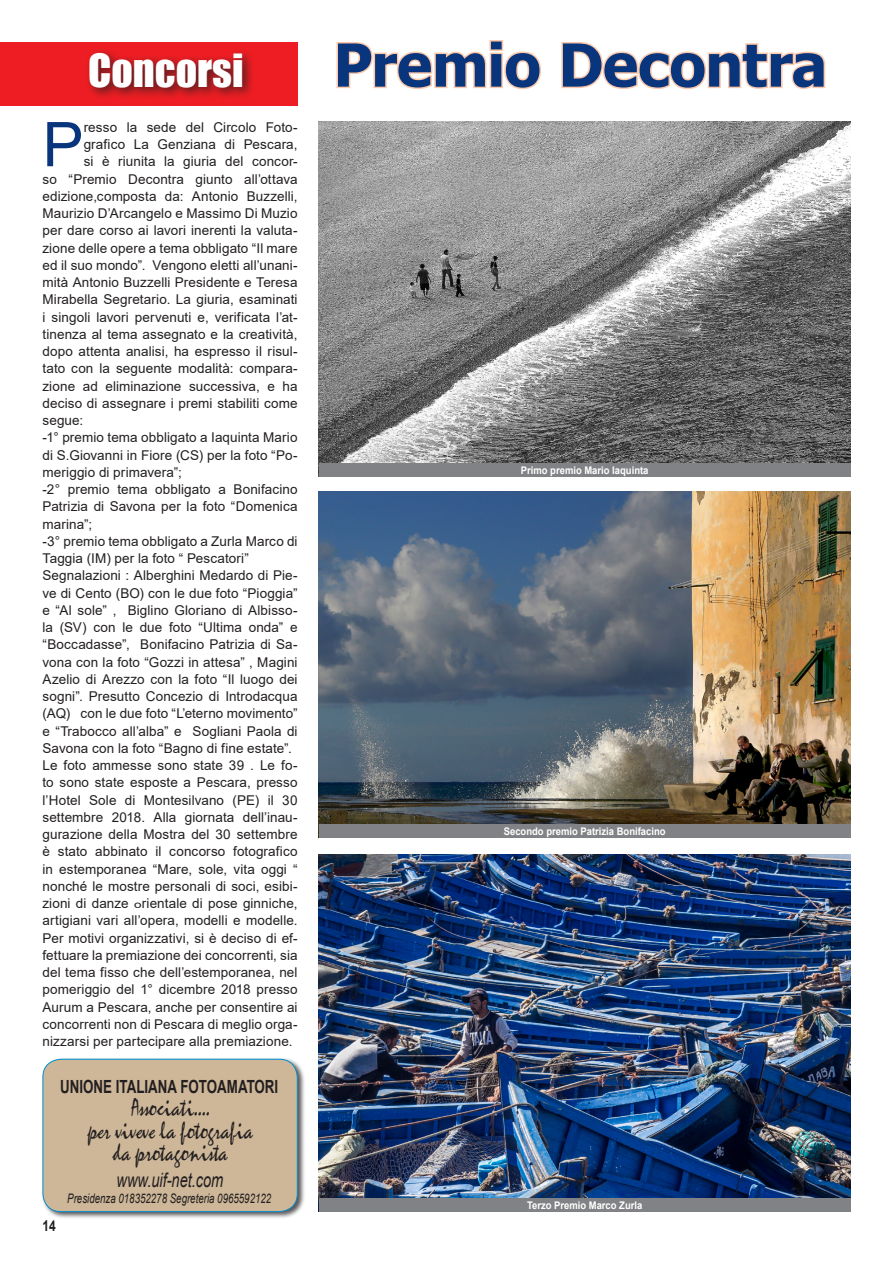
<style>
.page{position:relative;width:893px;height:1263px;background:#fff}
.page>*{position:absolute;margin:0;border:0;box-sizing:border-box;transform-origin:0 0}
.t1{font:61.65px "Arial";color:#08357c}
.t2{font:700 59.4px "Tahoma";letter-spacing:-.01em;color:#08357c}
.t3{font:42px "Impact";color:#fff}
.t4{font:22.5px/22.5px "Borealis";color:#231f20;text-align:center;scale:.74 1}
.t5{font:italic 19.8px "Arial";color:#231f20;scale:.74 1}
.t6{font:700 18.15px "Arial";color:#231f20;scale:.74 1}
.t7{font:700 15px "Arial";color:#231f20;scale:.8 1}
.t8{font:13.5px "Arial";letter-spacing:.005em;color:#231f20}
.t9{font:italic 13.2px "Arial";color:#231f20;scale:.74 1}
.t10{font:700 10.5px "Arial";color:#fff;scale:.9 1}
.s1{font-size:10.2px}
</style>
<div class="page">
<div style="left:0;top:43px;width:298px;height:63px;background:#ee1d23"></div>
<svg style="left:336px;top:40px;width:205px;height:50px"></svg>
<svg style="left:561px;top:42px;width:265px;height:48px"></svg>
<div style="left:85px;top:48px;width:171px;height:52px;background:#231f20;opacity:.75"></div>
<img style="left:319px;top:122px;width:531px;height:341px">
<img style="left:319px;top:491px;width:531px;height:333px">
<div style="left:319px;top:463px;width:531px;height:14px;background:#808285"></div>
<div style="left:319px;top:824px;width:531px;height:13px;background:#808285"></div>
<img style="left:319px;top:855px;width:531px;height:343px">
<div style="left:319px;top:1198px;width:531px;height:14px;background:#808285"></div>
<div style="left:41px;top:1057px;width:264px;height:163px;background:#231f20;opacity:.75"></div>
<div style="left:43px;top:1059px;width:254px;height:152px;background:#cdb798;border-radius:18px"></div>
<div style="left:43px;top:1059px;width:255px;height:153px;border:1px solid #008fcd;border-radius:18px"></div>
<h3 class="t3" style="left:88px;top:38px;width:157px">CONCORSI</h3>
<h1 class="t1" style="left:43px;top:102px;width:43px">P</h1>
<p class="t8" style="left:84px;top:118px;width:215px">resso la sede del Circolo Foto-</p>
<p class="t8" style="left:84px;top:135px;width:215px">grafico La Genziana di Pescara,</p>
<p class="t8" style="left:84px;top:152px;width:215px">si è riunita la giuria del concor-</p>
<p class="t8" style="left:43px;top:169px;width:257px">so “Premio Decontra giunto all’ottava</p>
<p class="t8" style="left:43px;top:187px;width:257px">edizione,composta da: Antonio Buzzelli,</p>
<p class="t8" style="left:43px;top:204px;width:257px">Maurizio D’Arcangelo e Massimo Di Muzio</p>
<p class="t8" style="left:43px;top:221px;width:257px">per dare corso ai lavori inerenti la valuta-</p>
<p class="t8" style="left:43px;top:238px;width:257px">zione delle opere a tema obbligato “Il mare</p>
<p class="t8" style="left:43px;top:256px;width:257px">ed il suo mondo”. Vengono eletti all’unani-</p>
<p class="t8" style="left:43px;top:273px;width:257px">mità Antonio Buzzelli Presidente e Teresa</p>
<p class="t8" style="left:43px;top:290px;width:257px">Mirabella Segretario. La giuria, esaminati</p>
<p class="t8" style="left:43px;top:307px;width:257px">i singoli lavori pervenuti e, verificata l’at-</p>
<p class="t8" style="left:43px;top:325px;width:257px">tinenza al tema assegnato e la creatività,</p>
<p class="t8" style="left:43px;top:342px;width:257px">dopo attenta analisi, ha espresso il risul-</p>
<p class="t8" style="left:43px;top:359px;width:257px">tato con la seguente modalità: compara-</p>
<p class="t8" style="left:43px;top:376px;width:257px">zione ad eliminazione successiva, e ha</p>
<p class="t8" style="left:43px;top:394px;width:257px">deciso di assegnare i premi stabiliti come</p>
<p class="t8" style="left:43px;top:411px;width:42px">segue:</p>
<p class="t8" style="left:43px;top:428px;width:257px">-1° premio tema obbligato a Iaquinta Mario</p>
<p class="t8" style="left:43px;top:445px;width:257px">di S.Giovanni in Fiore (CS) per la foto “Po-</p>
<p class="t8" style="left:43px;top:463px;width:141px">meriggio di primavera”;</p>
<p class="t8" style="left:43px;top:480px;width:257px">-2° premio tema obbligato a Bonifacino</p>
<p class="t8" style="left:43px;top:497px;width:257px">Patrizia di Savona per la foto “Domenica</p>
<p class="t8" style="left:43px;top:514px;width:51px">marina”;</p>
<p class="t8" style="left:43px;top:532px;width:257px">-3° premio tema obbligato a Zurla Marco di</p>
<p class="t8" style="left:43px;top:549px;width:208px">Taggia (IM) per la foto “ Pescatori”</p>
<p class="t8" style="left:43px;top:566px;width:257px">Segnalazioni : Alberghini Medardo di Pie-</p>
<p class="t8" style="left:43px;top:584px;width:257px">ve di Cento (BO) con le due foto “Pioggia”</p>
<p class="t8" style="left:43px;top:601px;width:257px">e “Al sole” , Biglino Gloriano di Albisso-</p>
<p class="t8" style="left:43px;top:618px;width:257px">la (SV) con le due foto “Ultima onda” e</p>
<p class="t8" style="left:43px;top:635px;width:257px">“Boccadasse”, Bonifacino Patrizia di Sa-</p>
<p class="t8" style="left:43px;top:653px;width:257px">vona con la foto “Gozzi in attesa” , Magini</p>
<p class="t8" style="left:43px;top:670px;width:257px">Azelio di Arezzo con la foto “Il luogo dei</p>
<p class="t8" style="left:43px;top:687px;width:257px">sogni”. Presutto Concezio di Introdacqua</p>
<p class="t8" style="left:43px;top:704px;width:257px">(AQ) con le due foto “L’eterno movimento”</p>
<p class="t8" style="left:43px;top:722px;width:257px">e “Trabocco all’alba” e Sogliani Paola di</p>
<p class="t8" style="left:43px;top:739px;width:251px">Savona con la foto “Bagno di fine estate”.</p>
<p class="t8" style="left:43px;top:756px;width:257px">Le foto ammesse sono state 39 . Le fo-</p>
<p class="t8" style="left:43px;top:773px;width:257px">to sono state esposte a Pescara, presso</p>
<p class="t8" style="left:43px;top:791px;width:257px">l’Hotel Sole di Montesilvano (PE) il 30</p>
<p class="t8" style="left:43px;top:808px;width:257px">settembre 2018. Alla giornata dell’inau-</p>
<p class="t8" style="left:43px;top:825px;width:257px">gurazione della Mostra del 30 settembre</p>
<p class="t8" style="left:43px;top:842px;width:257px">è stato abbinato il concorso fotografico</p>
<p class="t8" style="left:43px;top:860px;width:257px">in estemporanea “Mare, sole, vita oggi “</p>
<p class="t8" style="left:43px;top:877px;width:257px">nonché le mostre personali di soci, esibi-</p>
<p class="t8" style="left:43px;top:894px;width:257px">zioni di danze <span class="s1">o</span>rientale di pose ginniche,</p>
<p class="t8" style="left:43px;top:911px;width:257px">artigiani vari all’opera, modelli e modelle.</p>
<p class="t8" style="left:43px;top:928px;width:257px">Per motivi organizzativi, si è deciso di ef-</p>
<p class="t8" style="left:43px;top:946px;width:257px">fettuare la premiazione dei concorrenti, sia</p>
<p class="t8" style="left:43px;top:963px;width:257px">del tema fisso che dell’estemporanea, nel</p>
<p class="t8" style="left:43px;top:980px;width:257px">pomeriggio del 1° dicembre 2018 presso</p>
<p class="t8" style="left:43px;top:997px;width:257px">Aurum a Pescara, anche per consentire ai</p>
<p class="t8" style="left:43px;top:1015px;width:257px">concorrenti non di Pescara di meglio orga-</p>
<p class="t8" style="left:43px;top:1032px;width:251px">nizzarsi per partecipare alla premiazione.</p>
<h3 class="t6" style="left:60px;top:1073px;width:296px">UNIONE ITALIANA FOTOAMATORI</h3>
<h3 class="t4" style="left:87px;top:1097px;width:225px">Associati....<br>per viveve la fotografia da protagonista</h3>
<h3 class="t5" style="left:117px;top:1167px;width:146px">www.uif-net.com</h3>
<p class="t9" style="left:67px;top:1190px;width:277px">Presidenza 018352278 Segreteria 0965592122</p>
<p class="t7" style="left:43px;top:1215px;width:18px">14</p>
<h2 class="t2" style="left:334px;top:23px;width:495px">Premio Decontra</h2>
<p class="t10" style="left:521px;top:463px;width:143px">Primo premio Mario Iaquinta</p>
<p class="t10" style="left:504px;top:823px;width:181px">Secondo premio Patrizia Bonifacino</p>
<p class="t10" style="left:527px;top:1198px;width:130px">Terzo Premio Marco Zurla</p>
</div>
